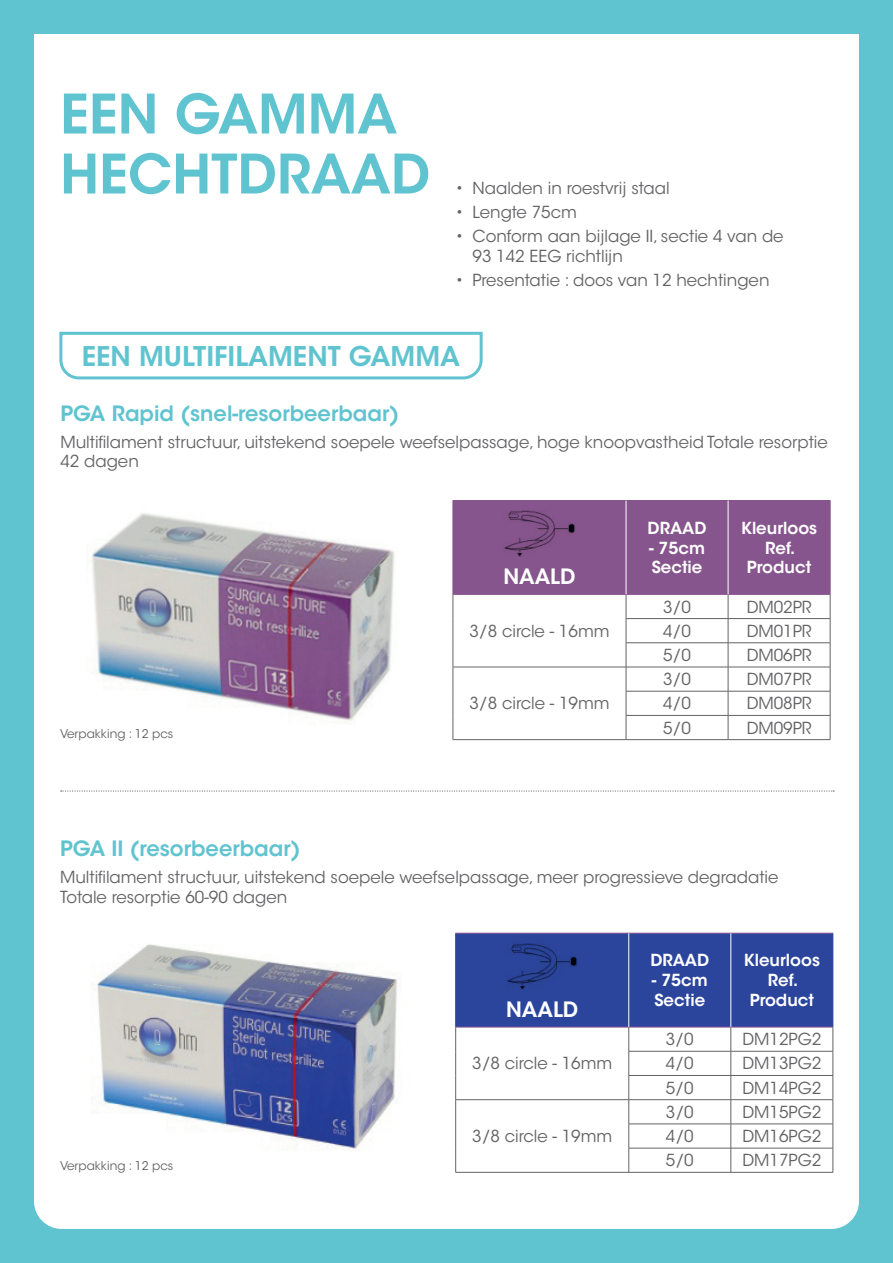
<style>
.page{position:relative;width:893px;height:1263px;background:#60c4d0}
.page>*{position:absolute;margin:0;border:0;box-sizing:border-box;transform-origin:0 0}
.t1{font:600 54px/60px "ITC Avant Garde Std";color:#60c4d0}
.t2{font:600 27px "ITC Avant Garde Std";color:#60c4d0}
.t3{font:600 21px "ITC Avant Garde Std";color:#60c4d0}
.t4{font:600 21px "ITC Avant Garde Std";color:#fff}
.t5{font:16.5px/19.8px "ITC Avant Garde Std";color:#636366}
.t6{font:600 16.5px/19.8px "ITC Avant Garde Std";color:#fff}
.t7{font:12px "ITC Avant Garde Std";color:#636366}
</style>
<div class="page">
<div style="left:34px;top:34px;width:825px;height:1195px;background:#fff"></div>
<img style="left:73px;top:926px;width:351px;height:237px">
<img style="left:86px;top:506px;width:316px;height:223px">
<svg style="left:58px;top:330px;width:426px;height:51px;background:#eaf7f9"></svg>
<hr style="left:453px;top:739px;width:173px;height:1px;background:#636366">
<svg style="left:453px;top:500px;width:378px;height:239px;background:#d0bed3"></svg>
<hr style="left:626px;top:739px;width:102px;height:1px;background:#636366">
<hr style="left:728px;top:739px;width:102px;height:1px;background:#636366">
<hr style="left:453px;top:500px;width:173px;height:1px;background:#87558d">
<hr style="left:453px;top:501px;width:1px;height:93px;background:#87558d">
<hr style="left:626px;top:500px;width:102px;height:1px;background:#87558d">
<hr style="left:728px;top:500px;width:102px;height:1px;background:#87558d">
<hr style="left:830px;top:501px;width:1px;height:93px;background:#87558d">
<hr style="left:453px;top:594px;width:173px;height:1px;background:#87558d">
<hr style="left:626px;top:594px;width:102px;height:1px;background:#87558d">
<hr style="left:728px;top:594px;width:102px;height:1px;background:#87558d">
<hr style="left:626px;top:501px;width:1px;height:93px;background:#fff">
<hr style="left:728px;top:501px;width:1px;height:93px;background:#fff">
<img style="left:504px;top:511px;width:71px;height:45px">
<hr style="left:455px;top:1172px;width:174px;height:1px;background:#636366">
<svg style="left:455px;top:934px;width:379px;height:238px;background:#aeb7d7"></svg>
<hr style="left:629px;top:1172px;width:102px;height:1px;background:#636366">
<hr style="left:731px;top:1172px;width:102px;height:1px;background:#636366">
<hr style="left:455px;top:933px;width:174px;height:1px;background:#87558d">
<hr style="left:629px;top:933px;width:102px;height:1px;background:#87558d">
<hr style="left:731px;top:933px;width:102px;height:1px;background:#87558d">
<hr style="left:455px;top:1027px;width:174px;height:1px;background:#87558d">
<hr style="left:629px;top:1027px;width:102px;height:1px;background:#87558d">
<hr style="left:731px;top:1027px;width:102px;height:1px;background:#87558d">
<hr style="left:628px;top:933px;width:1px;height:94px;background:#fff">
<hr style="left:731px;top:933px;width:1px;height:94px;background:#fff">
<hr style="left:455px;top:933px;width:1px;height:94px;background:#2b459c">
<hr style="left:833px;top:933px;width:1px;height:94px;background:#2b459c">
<img style="left:507px;top:943px;width:71px;height:46px">
<svg style="left:61px;top:790px;width:773px;height:2px;background:#dfdfdf"></svg>
<h1 class="t1" style="left:60px;top:84px;width:372px">EEN GAMMA<br>HECHTDRAAD</h1>
<p class="t5" style="left:455px;top:178px;width:216px">• Naalden in roestvrij staal</p>
<p class="t5" style="left:455px;top:202px;width:123px">• Lengte 75cm</p>
<p class="t5" style="left:472px;top:226px;width:313px;text-indent:-17px">• Conform aan bijlage II, sectie 4 van de<br>93 142 EEG richtlijn</p>
<p class="t5" style="left:455px;top:270px;width:316px">• Presentatie : doos van 12 hechtingen</p>
<h2 class="t2" style="left:82px;top:339px;width:380px">EEN MULTIFILAMENT GAMMA</h2>
<p class="t3" style="left:60px;top:400px;width:340px">PGA Rapid (snel-resorbeerbaar)</p>
<p class="t5" style="left:60px;top:432px;width:769px">Multifilament structuur, uitstekend soepele weefselpassage, hoge knoopvastheid Totale resorptie<br>42 dagen</p>
<p class="t7" style="left:60px;top:726px;width:115px">Verpakking : 12 pcs</p>
<p class="t4" style="left:503px;top:563px;width:74px">NAALD</p>
<p class="t5" style="left:469px;top:621px;width:142px">3/8 circle - 16mm</p>
<p class="t5" style="left:469px;top:694px;width:142px">3/8 circle - 19mm</p>
<p class="t6" style="left:648px;top:518px;width:60px">DRAAD</p>
<p class="t6" style="left:649px;top:538px;width:57px">- 75cm<br>Sectie</p>
<p class="t6" style="left:741px;top:518px;width:78px;text-align:center">Kleurloos<br>Ref.<br>Product</p>
<p class="t5" style="left:663px;top:597px;width:29px">3/0</p>
<p class="t5" style="left:747px;top:597px;width:66px">DM02PR</p>
<p class="t5" style="left:663px;top:621px;width:29px">4/0</p>
<p class="t5" style="left:747px;top:621px;width:66px">DM01PR</p>
<p class="t5" style="left:663px;top:645px;width:29px">5/0</p>
<p class="t5" style="left:747px;top:645px;width:66px">DM06PR</p>
<p class="t5" style="left:663px;top:669px;width:29px">3/0</p>
<p class="t5" style="left:747px;top:669px;width:66px">DM07PR</p>
<p class="t5" style="left:663px;top:694px;width:29px">4/0</p>
<p class="t5" style="left:747px;top:694px;width:66px">DM08PR</p>
<p class="t5" style="left:663px;top:718px;width:29px">5/0</p>
<p class="t5" style="left:747px;top:718px;width:66px">DM09PR</p>
<p class="t3" style="left:60px;top:835px;width:242px">PGA II (resorbeerbaar)</p>
<p class="t5" style="left:60px;top:867px;width:720px">Multifilament structuur, uitstekend soepele weefselpassage, meer progressieve degradatie<br>Totale resorptie 60-90 dagen</p>
<p class="t7" style="left:60px;top:1159px;width:115px">Verpakking : 12 pcs</p>
<p class="t4" style="left:506px;top:996px;width:74px">NAALD</p>
<p class="t5" style="left:472px;top:1054px;width:142px">3/8 circle - 16mm</p>
<p class="t5" style="left:472px;top:1126px;width:142px">3/8 circle - 19mm</p>
<p class="t6" style="left:650px;top:950px;width:60px">DRAAD</p>
<p class="t6" style="left:652px;top:970px;width:57px">- 75cm<br>Sectie</p>
<p class="t6" style="left:744px;top:950px;width:78px;text-align:center">Kleurloos<br>Ref.<br>Product</p>
<p class="t5" style="left:666px;top:1029px;width:29px">3/0</p>
<p class="t5" style="left:742px;top:1029px;width:80px">DM12PG2</p>
<p class="t5" style="left:666px;top:1054px;width:29px">4/0</p>
<p class="t5" style="left:742px;top:1054px;width:80px">DM13PG2</p>
<p class="t5" style="left:666px;top:1078px;width:29px">5/0</p>
<p class="t5" style="left:742px;top:1078px;width:80px">DM14PG2</p>
<p class="t5" style="left:666px;top:1102px;width:29px">3/0</p>
<p class="t5" style="left:742px;top:1102px;width:80px">DM15PG2</p>
<p class="t5" style="left:666px;top:1126px;width:29px">4/0</p>
<p class="t5" style="left:742px;top:1126px;width:80px">DM16PG2</p>
<p class="t5" style="left:666px;top:1151px;width:29px">5/0</p>
<p class="t5" style="left:742px;top:1151px;width:80px">DM17PG2</p>
</div>
